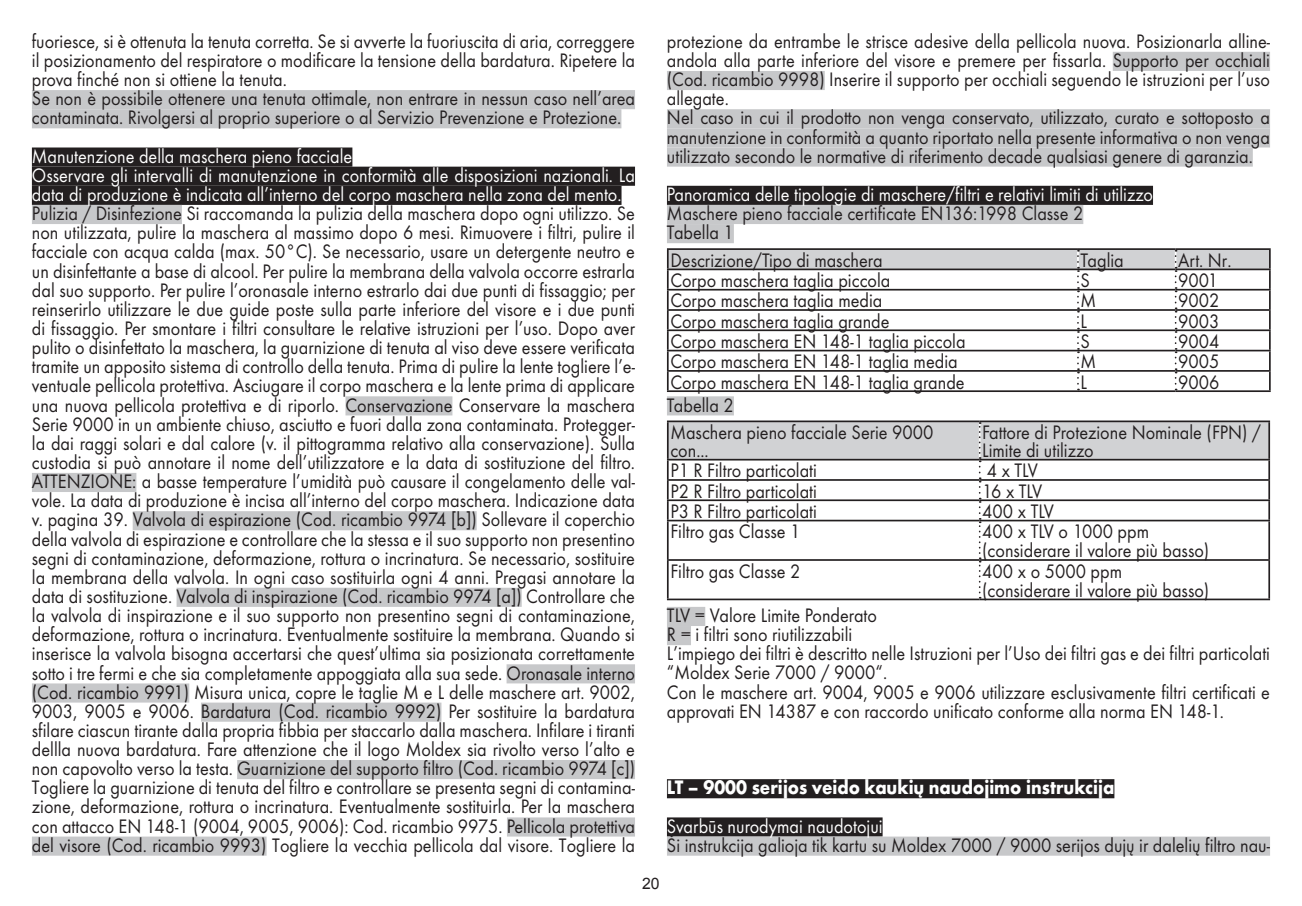
<style>
.page{position:relative;width:1302px;height:906px;background:#fff}
.page>*{position:absolute;margin:0;border:0;box-sizing:border-box;transform-origin:0 0}
.t1{font:20.25px/19.1px "Futura TCE Boo";color:#231f20;scale:.9 1}
.t2{font:20.25px/19.1px "Futura TCE Boo";color:#fff;scale:.9 1}
.t3{font:700 20.25px "Futura TCE";color:#fff;scale:.9 1}
.t4{font:15.75px "Arial";color:#231f20}
</style>
<div class="page">
<div style="left:32px;top:90px;width:603px;height:19px;background:#c7c8ca"></div>
<div style="left:32px;top:109px;width:589px;height:19px;background:#c7c8ca"></div>
<div style="left:32px;top:147px;width:320px;height:20px;background:#231f20"></div>
<div style="left:32px;top:167px;width:603px;height:19px;background:#231f20"></div>
<div style="left:32px;top:186px;width:589px;height:19px;background:#231f20"></div>
<div style="left:32px;top:205px;width:150px;height:19px;background:#c7c8ca"></div>
<div style="left:345px;top:396px;width:107px;height:19px;background:#c7c8ca"></div>
<div style="left:32px;top:473px;width:104px;height:19px;background:#c7c8ca"></div>
<div style="left:133px;top:511px;width:343px;height:19px;background:#c7c8ca"></div>
<div style="left:176px;top:588px;width:345px;height:19px;background:#c7c8ca"></div>
<div style="left:506px;top:664px;width:129px;height:19px;background:#c7c8ca"></div>
<div style="left:32px;top:683px;width:157px;height:19px;background:#c7c8ca"></div>
<div style="left:201px;top:702px;width:240px;height:19px;background:#c7c8ca"></div>
<div style="left:237px;top:760px;width:398px;height:19px;background:#c7c8ca"></div>
<div style="left:507px;top:817px;width:128px;height:19px;background:#c7c8ca"></div>
<div style="left:32px;top:836px;width:234px;height:19px;background:#c7c8ca"></div>
<div style="left:1112px;top:52px;width:157px;height:19px;background:#c7c8ca"></div>
<div style="left:666px;top:71px;width:158px;height:19px;background:#c7c8ca"></div>
<div style="left:666px;top:109px;width:603px;height:19px;background:#c7c8ca"></div>
<div style="left:666px;top:128px;width:603px;height:19px;background:#c7c8ca"></div>
<div style="left:666px;top:147px;width:586px;height:20px;background:#c7c8ca"></div>
<div style="left:666px;top:186px;width:486px;height:19px;background:#231f20"></div>
<div style="left:666px;top:205px;width:417px;height:19px;background:#c7c8ca"></div>
<div style="left:666px;top:224px;width:67px;height:19px;background:#c7c8ca"></div>
<div style="left:666px;top:396px;width:67px;height:19px;background:#c7c8ca"></div>
<div style="left:666px;top:607px;width:39px;height:19px;background:#c7c8ca"></div>
<div style="left:666px;top:626px;width:25px;height:19px;background:#c7c8ca"></div>
<div style="left:666px;top:779px;width:448px;height:19px;background:#231f20"></div>
<div style="left:666px;top:817px;width:216px;height:19px;background:#231f20"></div>
<div style="left:666px;top:836px;width:603px;height:19px;background:#c7c8ca"></div>
<hr style="left:666px;top:248px;width:411px;height:2px;background:#231f20">
<hr style="left:1077px;top:248px;width:98px;height:2px;background:#231f20">
<hr style="left:1175px;top:248px;width:95px;height:2px;background:#231f20">
<hr style="left:666px;top:390px;width:411px;height:2px;background:#231f20">
<hr style="left:1077px;top:390px;width:98px;height:2px;background:#231f20">
<hr style="left:1175px;top:390px;width:95px;height:2px;background:#231f20">
<svg style="left:666px;top:249px;width:604px;height:141px"></svg>
<hr style="left:666px;top:420px;width:313px;height:2px;background:#231f20">
<hr style="left:979px;top:420px;width:290px;height:2px;background:#231f20">
<hr style="left:666px;top:598px;width:313px;height:2px;background:#231f20">
<hr style="left:979px;top:598px;width:290px;height:2px;background:#231f20">
<svg style="left:666px;top:421px;width:603px;height:177px"></svg>
<p class="t1" style="left:32px;top:31px;width:671px">fuoriesce, si è ottenuta la tenuta corretta. Se si avverte la fuoriuscita di aria, correggere il posizionamento del respiratore o modificare la tensione della bardatura. Ripetere la prova finché non si ottiene la tenuta.<br>Se non è possibile ottenere una tenuta ottimale, non entrare in nessun caso nell’area contaminata. Rivolgersi al proprio superiore o al Servizio Prevenzione e Protezione.</p>
<p class="t2" style="left:32px;top:146px;width:671px">Manutenzione della maschera pieno facciale<br>Osservare gli intervalli di manutenzione in conformità alle disposizioni nazionali. La data di produzione è indicata all’interno del corpo maschera nella zona del mento.</p>
<p class="t1" style="left:32px;top:204px;width:671px;text-align:justify">Pulizia / Disinfezione Si raccomanda la pulizia della maschera dopo ogni utilizzo. Se non utilizzata, pulire la maschera al massimo dopo 6 mesi. Rimuovere i filtri, pulire il facciale con acqua calda (max. 50°C). Se necessario, usare un detergente neutro e un disinfettante a base di alcool. Per pulire la membrana della valvola occorre estrarla dal suo supporto. Per pulire l’oronasale interno estrarlo dai due punti di fissaggio; per reinserirlo utilizzare le due guide poste sulla parte inferiore del visore e i due punti di fissaggio. Per smontare i filtri consultare le relative istruzioni per l’uso. Dopo aver pulito o disinfettato la maschera, la guarnizione di tenuta al viso deve essere verificata tramite un apposito sistema di controllo della tenuta. Prima di pulire la lente togliere l’e&shy;ventuale pellicola protettiva. Asciugare il corpo maschera e la lente prima di applicare una nuova pellicola protettiva e di riporlo. Conservazione Conservare la maschera Serie 9000 in un ambiente chiuso, asciutto e fuori dalla zona contaminata. Protegger&shy;la dai raggi solari e dal calore (v. il pittogramma relativo alla conservazione). Sulla custodia si può annotare il nome dell’utilizzatore e la data di sostituzione del filtro.<br>ATTENZIONE: a basse temperature l’umidità può causare il congelamento delle val&shy;vole. La data di produzione è incisa all’interno del corpo maschera. Indicazione data v. pagina 39. Valvola di espirazione (Cod. ricambio 9974 [b]) Sollevare il coperchio della valvola di espirazione e controllare che la stessa e il suo supporto non presentino segni di contaminazione, deformazione, rottura o incrinatura. Se necessario, sostituire la membrana della valvola. In ogni caso sostituirla ogni 4 anni. Pregasi annotare la data di sostituzione. Valvola di inspirazione (Cod. ricambio 9974 [a]) Controllare che la valvola di inspirazione e il suo supporto non presentino segni di contaminazione, deformazione, rottura o incrinatura. Eventualmente sostituire la membrana. Quando si inserisce la valvola bisogna accertarsi che quest’ultima sia posizionata correttamente sotto i tre fermi e che sia completamente appoggiata alla sua sede. Oronasale interno (Cod. ricambio 9991) Misura unica, copre le taglie M e L delle maschere art. 9002, 9003, 9005 e 9006. Bardatura (Cod. ricambio 9992) Per sostituire la bardatura sfilare ciascun tirante dalla propria fibbia per staccarlo dalla maschera. Infilare i tiranti dellla nuova bardatura. Fare attenzione che il logo Moldex sia rivolto verso l’alto e non capovolto verso la testa. Guarnizione del supporto filtro (Cod. ricambio 9974 [c])<br>Togliere la guarnizione di tenuta del filtro e controllare se presenta segni di contamina&shy;zione, deformazione, rottura o incrinatura. Eventualmente sostituirla. Per la maschera con attacco EN 148-1 (9004, 9005, 9006): Cod. ricambio 9975. Pellicola protettiva del visore (Cod. ricambio 9993) Togliere la vecchia pellicola dal visore. Togliere la</p>
<p class="t1" style="left:666px;top:31px;width:671px">protezione da entrambe le strisce adesive della pellicola nuova. Posizionarla alline&shy;andola alla parte inferiore del visore e premere per fissarla. Supporto per occhiali (Cod. ricambio 9998) Inserire il supporto per occhiali seguendo le istruzioni per l’uso allegate.<br>Nel caso in cui il prodotto non venga conservato, utilizzato, curato e sottoposto a manutenzione in conformità a quanto riportato nella presente informativa o non venga utilizzato secondo le normative di riferimento decade qualsiasi genere di garanzia.</p>
<p class="t2" style="left:666px;top:184px;width:541px">Panoramica delle tipologie di maschere/filtri e relativi limiti di utilizzo</p>
<p class="t1" style="left:666px;top:204px;width:464px">Maschere pieno facciale certificate EN136:1998 Classe 2<br>Tabella 1</p>
<p class="t1" style="left:670px;top:250px;width:237px">Descrizione/Tipo di maschera</p>
<p class="t1" style="left:1080px;top:250px;width:50px">Taglia</p>
<p class="t1" style="left:1177px;top:250px;width:61px">Art. Nr.</p>
<p class="t1" style="left:670px;top:271px;width:246px">Corpo maschera taglia piccola</p>
<p class="t1" style="left:1080px;top:271px;width:12px">S</p>
<p class="t1" style="left:1177px;top:271px;width:46px">9001</p>
<p class="t1" style="left:670px;top:291px;width:237px">Corpo maschera taglia media</p>
<p class="t1" style="left:1080px;top:291px;width:19px">M</p>
<p class="t1" style="left:1177px;top:291px;width:47px">9002</p>
<p class="t1" style="left:670px;top:311px;width:245px">Corpo maschera taglia grande</p>
<p class="t1" style="left:1080px;top:311px;width:9px">L</p>
<p class="t1" style="left:1177px;top:311px;width:47px">9003</p>
<p class="t1" style="left:670px;top:331px;width:329px">Corpo maschera EN 148-1 taglia piccola</p>
<p class="t1" style="left:1080px;top:331px;width:12px">S</p>
<p class="t1" style="left:1177px;top:331px;width:47px">9004</p>
<p class="t1" style="left:670px;top:352px;width:321px">Corpo maschera EN 148-1 taglia media</p>
<p class="t1" style="left:1080px;top:352px;width:19px">M</p>
<p class="t1" style="left:1177px;top:352px;width:47px">9005</p>
<p class="t1" style="left:670px;top:372px;width:328px">Corpo maschera EN 148-1 taglia grande</p>
<p class="t1" style="left:1080px;top:372px;width:9px">L</p>
<p class="t1" style="left:1177px;top:372px;width:47px">9006</p>
<p class="t1" style="left:666px;top:391px;width:298px;line-height:27.7px">Tabella 2<br>Maschera pieno facciale Serie 9000</p>
<p class="t1" style="left:670px;top:441px;width:44px">con...</p>
<p class="t1" style="left:982px;top:423px;width:311px;line-height:18px">Fattore di Protezione Nominale (FPN) /<br>Limite di utilizzo</p>
<p class="t1" style="left:670px;top:461px;width:164px">P1 R Filtro particolati</p>
<p class="t1" style="left:986px;top:461px;width:58px">4 x TLV</p>
<p class="t1" style="left:670px;top:481px;width:164px">P2 R Filtro particolati</p>
<p class="t1" style="left:982px;top:481px;width:68px">16 x TLV</p>
<p class="t1" style="left:670px;top:501px;width:164px">P3 R Filtro particolati</p>
<p class="t1" style="left:982px;top:501px;width:81px">400 x TLV</p>
<p class="t1" style="left:670px;top:522px;width:146px">Filtro gas Classe 1</p>
<p class="t1" style="left:982px;top:522px;width:254px">400 x TLV o 1000 ppm (considerare il valore più basso)</p>
<p class="t1" style="left:670px;top:561px;width:146px">Filtro gas Classe 2</p>
<p class="t1" style="left:982px;top:561px;width:254px">400 x o 5000 ppm (considerare il valore più basso)</p>
<p class="t1" style="left:667px;top:605px;width:671px">TLV = Valore Limite Ponderato<br>R = i filtri sono riutilizzabili<br>L’impiego dei filtri è descritto nelle Istruzioni per l’Uso dei filtri gas e dei filtri particolati “Moldex Serie 7000 / 9000“.<br>Con le maschere art. 9004, 9005 e 9006 utilizzare esclusivamente filtri certificati e approvati EN 14387 e con raccordo unificato conforme alla norma EN 148-1.</p>
<p class="t3" style="left:667px;top:775px;width:498px">LT – 9000 serijos veido kaukių naudojimo instrukcija</p>
<p class="t2" style="left:667px;top:816px;width:241px">Svarbūs nurodymai naudotojui</p>
<p class="t1" style="left:667px;top:835px;width:671px">Ši instrukcija galioja tik kartu su Moldex 7000 / 9000 serijos dujų ir dalelių filtro nau-</p>
<p class="t4" style="left:642px;top:873px;width:19px">20</p>
</div>
